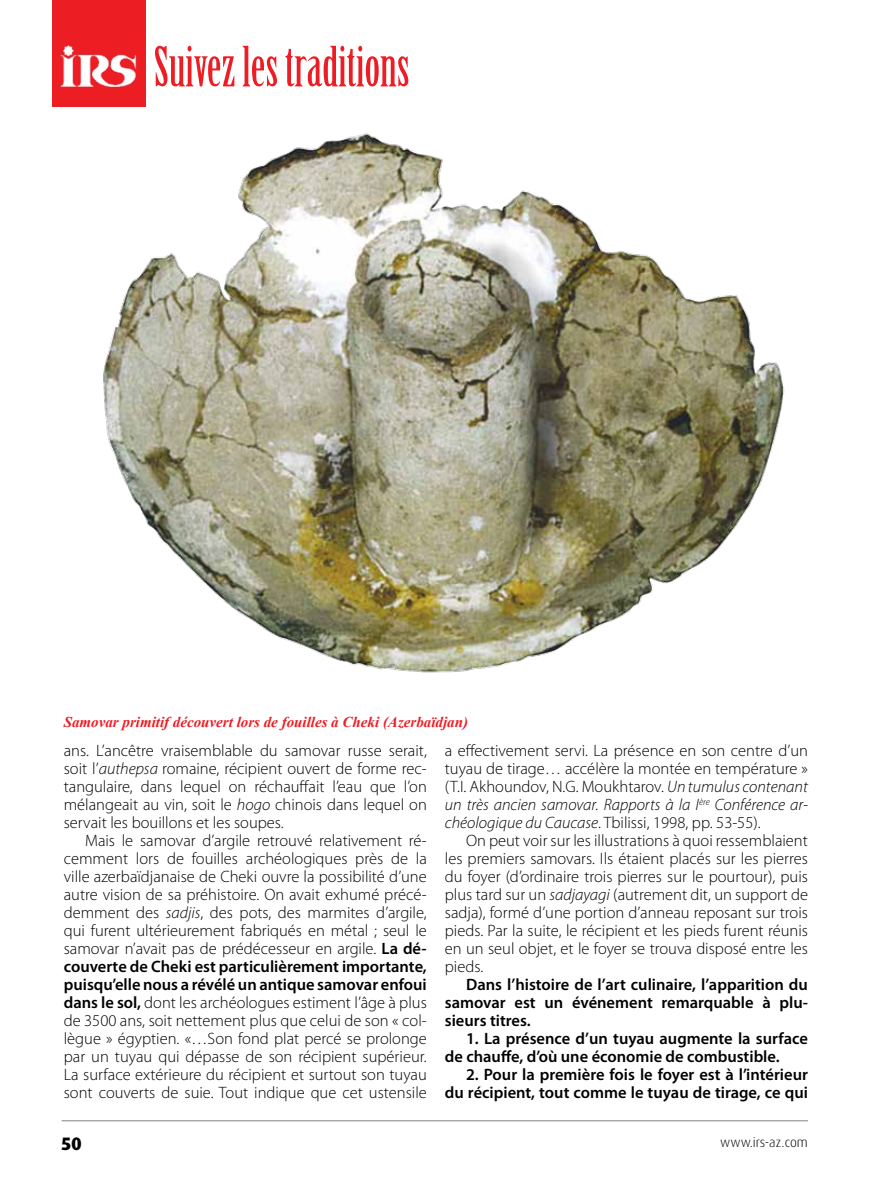
<style>
.page{position:relative;width:893px;height:1191px;background:#fff}
.page>*{position:absolute;margin:0;border:0;box-sizing:border-box;transform-origin:0 0}
.t1{font:54.15px "Birch Std";color:#ed1d24}
.t2{font:800 18px "Dax Pro";color:#000}
.t3{font:300 16.5px/18px "Myriad Pro";color:#000;text-align:justify}
.t4{font:600 16.5px/18px "Myriad Pro";color:#000;text-align:justify}
.t5{font:italic 700 15px "Times New Roman";color:#ed1d24}
.t6{font:300 13.5px "Dax Pro";color:#000}
.s1{font-style:italic}
.s2{font-weight:600}
</style>
<div class="page">
<hr style="left:62px;top:1120px;width:746px;height:1px;background:#808285">
<img style="left:103px;top:133px;width:681px;height:540px">
<div style="left:52px;top:0;width:94px;height:106px;background:#ed1d24"></div>
<img style="left:60px;top:45px;width:77px;height:41px">
<h1 class="t1" style="left:154px;top:36px;width:258px">Suivez les traditions</h1>
<p class="t5" style="left:64px;top:711px;width:406px">Samovar primitif découvert lors de fouilles à Cheki (Azerbaïdjan)</p>
<p class="t3" style="left:64px;top:742px;width:365px">ans. L’ancêtre vraisemblable du samovar russe serait, soit l’<span class="s1">authepsa</span> romaine, récipient ouvert de forme rec&shy;tangulaire, dans lequel on réchauffait l’eau que l’on mélangeait au vin, soit le <span class="s1">hogo</span> chinois dans lequel on servait les bouillons et les soupes.</p>
<p class="t3" style="left:64px;top:832px;width:365px;text-indent:21px">Mais le samovar d’argile retrouvé relativement ré&shy;cemment lors de fouilles archéologiques près de la ville azerbaïdjanaise de Cheki ouvre la possibilité d’une autre vision de sa préhistoire. On avait exhumé précé&shy;demment des <span class="s1">sadjis</span>, des pots, des marmites d’argile, qui furent ultérieurement fabriqués en métal ; seul le samovar n’avait pas de prédécesseur en argile. <span class="s2">La dé&shy;couverte de Cheki est particulièrement importante, puisqu’elle nous a révélé un antique samovar enfoui dans le sol,</span> dont les archéologues estiment l’âge à plus de 3500 ans, soit nettement plus que celui de son « col&shy;lègue » égyptien. «…Son fond plat percé se prolonge par un tuyau qui dépasse de son récipient supérieur.<br>La surface extérieure du récipient et surtout son tuyau sont couverts de suie. Tout indique que cet ustensile</p>
<p class="t3" style="left:445px;top:742px;width:365px">a effectivement servi. La présence en son centre d’un tuyau de tirage… accélère la montée en température » (T.I . Akhoundov, N .G. Moukhtarov. <span class="s1">Un tumulus contenant un très ancien samovar. Rapports à la I</span><sup>ère</sup> <span class="s1">Conférence ar&shy;chéologique du Caucase</span>. Tbilissi, 1998, pp. 53-55).</p>
<p class="t3" style="left:445px;top:832px;width:365px;text-indent:21px">On peut voir sur les illustrations à quoi ressemblaient les premiers samovars. I ls étaient placés sur les pierres du foyer (d’ordinaire trois pierres sur le pourtour), puis plus tard sur un <span class="s1">sadjayagi</span> (autrement dit, un support de sadja), formé d’une portion d’anneau reposant sur trois pieds. Par la suite, le récipient et les pieds furent réunis en un seul objet, et le foyer se trouva disposé entre les pieds.</p>
<p class="t4" style="left:445px;top:975px;width:365px;text-indent:21px">Dans l’histoire de l’art culinaire, l’apparition du samovar est un événement remarquable à plu&shy;sieurs titres.</p>
<p class="t4" style="left:445px;top:1029px;width:365px;text-indent:21px">1. La présence d’un tuyau augmente la surface de chauffe, d’où une économie de combustible.</p>
<p class="t4" style="left:445px;top:1065px;width:365px;text-align:right">2. Pour la première fois le foyer est à l’intérieur du récipient, tout comme le tuyau de tirage, ce qui</p>
<p class="t2" style="left:62px;top:1131px;width:22px">50</p>
<p class="t6" style="left:720px;top:1133px;width:89px">www.irs-az.com</p>
</div>
